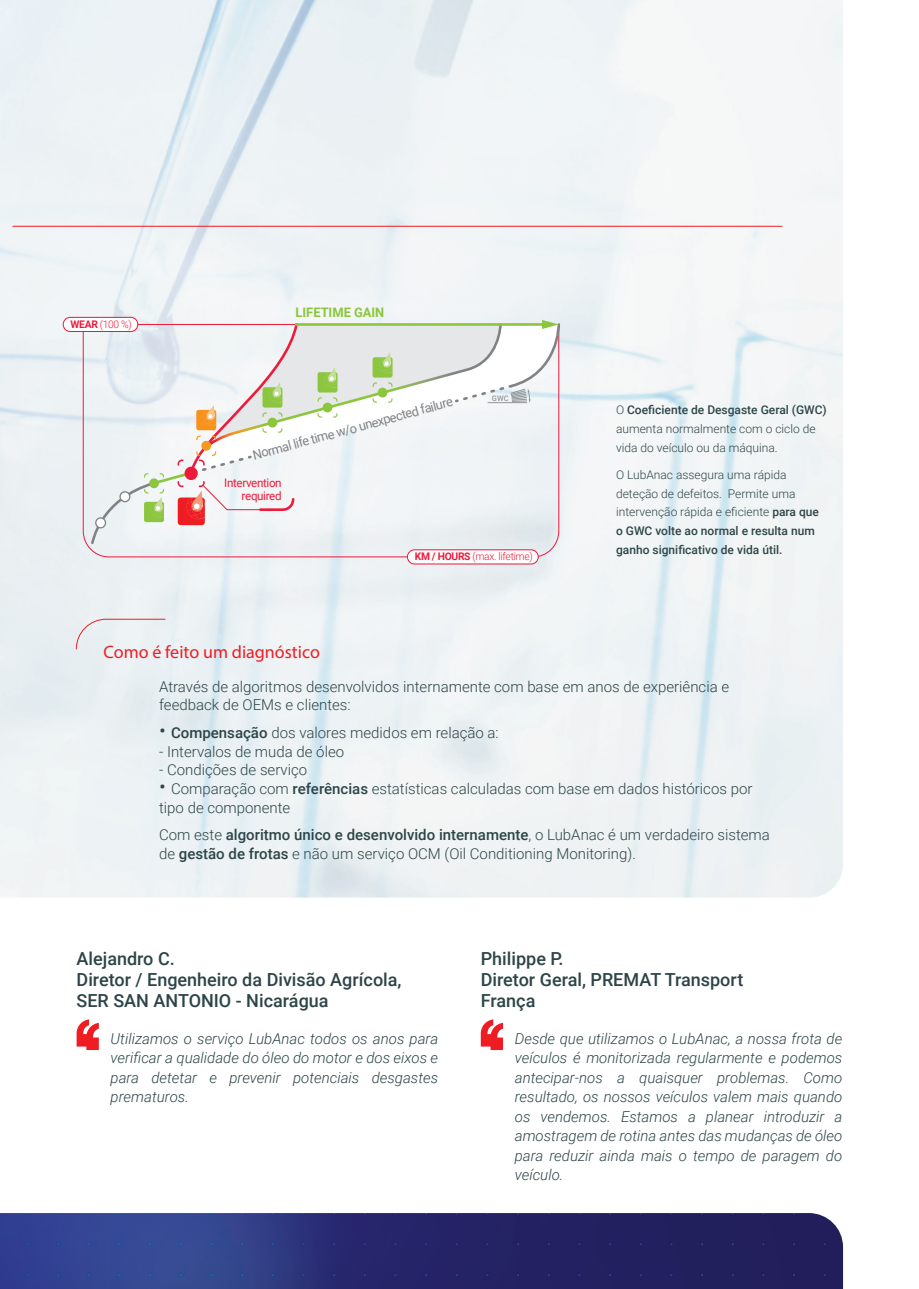
<style>
.page{position:relative;width:919px;height:1289px;background:#fff}
.page>*{position:absolute;margin:0;border:0;box-sizing:border-box;transform-origin:0 0}
.t1{font:500 18px/21px "Roboto";color:#2d4548}
.t2{font:18px "Myriad Pro";color:#ee1d23}
.t3{font:italic 300 15px/19.5px "Roboto";color:#2d4548;text-align:justify}
.t4{font:300 15px/18.8px "Roboto";color:#2d4548}
.t5{font:13.05px "Roboto";color:#808285}
.t6{font:700 13.05px "Roboto";color:#8bc63e}
.t7{font:300 12px/18.8px "Roboto";color:#2d4548}
.t8{font:11.85px/13px "Roboto";letter-spacing:-.03em;color:#ed1a3a;text-align:right}
.t9{font:300 10.5px "Roboto";letter-spacing:-.03em;color:#ed1a3a}
.t10{font:500 7.65px "Roboto";color:#939598}
.s1{font-weight:700}
.s2{font-weight:500}
.s3{font-size:21px}
</style>
<div class="page">
<img style="left:0;top:0;width:843px;height:897px">
<img style="left:0;top:1213px;width:843px;height:75px">
<svg style="left:83px;top:332px;width:476px;height:225px;background:#e9e2e6"></svg>
<div style="left:407px;top:550px;width:131px;height:14px;background:#fff;border-radius:7px"></div>
<div style="left:407px;top:549px;width:131px;height:15px;border:1px solid #ed1a3a;border-radius:7px"></div>
<div style="left:63px;top:317px;width:75px;height:14px;background:#fff;border-radius:7px"></div>
<div style="left:63px;top:317px;width:75px;height:15px;border:1px solid #ed1a3a;border-radius:7px"></div>
<svg style="left:90px;top:320px;width:471px;height:225px"></svg>
<svg style="left:76px;top:618px;width:90px;height:31px;background:#eae8eb"></svg>
<svg style="left:480px;top:1019px;width:23px;height:31px"></svg>
<svg style="left:76px;top:1019px;width:23px;height:31px"></svg>
<hr style="left:13px;top:226px;width:769px;height:1px;background:#ee1d23">
<p class="t9" style="left:71px;top:317px;width:63px"><span class="s1">WEAR</span> (100 %)</p>
<p class="t6" style="left:295px;top:303px;width:90px">LIFETIME GAIN</p>
<p class="t5" style="left:250px;top:446px;width:208px;rotate:-15deg">Normal life time w/o unexpected failure</p>
<p class="t8" style="left:224px;top:475px;width:59px">Intervention required</p>
<p class="t10" style="left:492px;top:393px;width:18px">GWC</p>
<p class="t9" style="left:415px;top:549px;width:119px"><span class="s1">KM / HOURS</span> (max. lifetime)</p>
<p class="t2" style="left:104px;top:640px;width:218px">Como é feito um diagnóstico</p>
<p class="t7" style="left:616px;top:400px;width:212px">O <span class="s2">Coeficiente de Desgaste Geral (GWC) </span>aumenta normalmente com o ciclo de vida do veículo ou da máquina.</p>
<p class="t7" style="left:616px;top:464px;width:204px">O LubAnac assegura uma rápida deteção de defeitos. Permite uma intervenção rápida e eficiente <span class="s2">para que o GWC volte ao normal e resulta num ganho significativo de vida útil.</span></p>
<p class="t4" style="left:159px;top:676px;width:571px">Através de algoritmos desenvolvidos internamente com base em anos de experiência e feedback de OEMs e clientes:</p>
<p class="t4" style="left:159px;top:722px;width:341px"><span class="s3">•</span> <span class="s2">Compensação</span> dos valores medidos em relação a:</p>
<p class="t4" style="left:159px;top:741px;width:187px">- Intervalos de muda de óleo</p>
<p class="t4" style="left:159px;top:760px;width:150px">- Condições de serviço</p>
<p class="t4" style="left:159px;top:778px;width:594px"><span class="s3">•</span> Comparação com <span class="s2">referências</span> estatísticas calculadas com base em dados históricos por tipo de componente</p>
<p class="t4" style="left:159px;top:824px;width:612px">Com este <span class="s2">algoritmo único e desenvolvido internamente</span>, o LubAnac é um verdadeiro sistema de <span class="s2">gestão de frotas</span> e não um serviço OCM (Oil Conditioning Monitoring).</p>
<p class="t1" style="left:77px;top:947px;width:326px">Alejandro C.<br>Diretor / Engenheiro da Divisão Agrícola,<br>SER SAN ANTONIO - Nicarágua</p>
<p class="t3" style="left:111px;top:1027px;width:329px">Utilizamos o serviço LubAnac todos os anos para verificar a qualidade do óleo do motor e dos eixos e para detetar e prevenir potenciais desgastes prematuros.</p>
<p class="t1" style="left:480px;top:947px;width:264px">Philippe P.<br>Diretor Geral, PREMAT Transport<br>França</p>
<p class="t3" style="left:514px;top:1027px;width:329px">Desde que utilizamos o LubAnac, a nossa frota de veículos é monitorizada regularmente e podemos antecipar-nos a quaisquer problemas. Como resultado, os nossos veículos valem mais quando os vendemos. Estamos a planear introduzir a amostragem de rotina antes das mudanças de óleo para reduzir ainda mais o tempo de paragem do veículo.</p>
</div>
